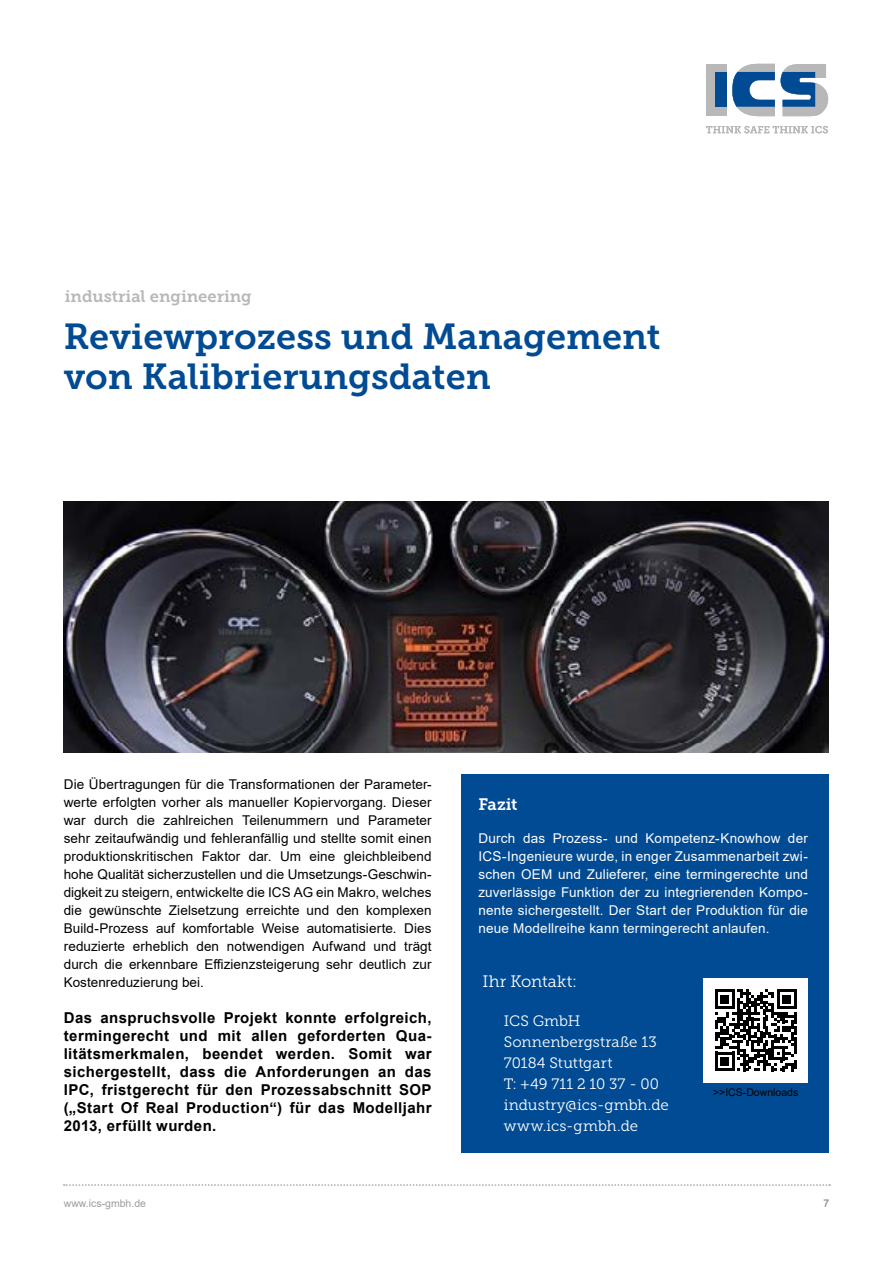
<style>
.page{position:relative;width:893px;height:1263px;background:#fff}
.page>*{position:absolute;margin:0;border:0;box-sizing:border-box;transform-origin:0 0}
.t1{font:36px/39.8px "Museo Slab 700";color:#004b93}
.t2{font:16.5px "Museo Slab 700";color:#b9b8b8}
.t3{font:16.5px "Museo Slab 300";letter-spacing:.01em;color:#fff}
.t4{font:16.5px "Museo Slab 700";letter-spacing:-.01em;color:#fff}
.t5{font:700 15px/18px "Arial";letter-spacing:.03em;color:#000;text-align:justify}
.t6{font:15px/21px "Museo Slab 300";letter-spacing:.005em;color:#fff}
.t7{font:13.5px/18px "Arial";letter-spacing:.005em;color:#000;text-align:justify}
.t8{font:13.5px/18px "Arial";letter-spacing:.015em;color:#fff;text-align:justify}
.t9{font:10.5px "Arial";color:#9d9d9c}
.t10{font:10.5px "Arial";color:#000}
</style>
<div class="page">
<div style="left:706px;top:64px;width:20px;height:51px;background:#b9b8b8"></div>
<svg style="left:732px;top:64px;width:43px;height:52px"></svg>
<div style="left:715px;top:72px;width:11px;height:35px;background:#004b93"></div>
<svg style="left:781px;top:64px;width:48px;height:52px"></svg>
<svg style="left:706px;top:126px;width:122px;height:7px"></svg>
<svg style="left:64px;top:1184px;width:766px;height:2px"></svg>
<img style="left:64px;top:502px;width:764px;height:251px">
<div style="left:461px;top:774px;width:368px;height:378px;background:#004b93"></div>
<div style="left:703px;top:978px;width:105px;height:105px;background:#fff"></div>
<svg style="left:715px;top:989px;width:82px;height:82px"></svg>
<p class="t2" style="left:65px;top:286px;width:188px">industrial engineering</p>
<h1 class="t1" style="left:64px;top:317px;width:598px">Reviewprozess und Management von Kalibrierungsdaten</h1>
<p class="t7" style="left:64px;top:775px;width:369px">Die Übertragungen für die Transformationen der Parameter&shy;werte erfolgten vorher als manueller Kopiervorgang. Dieser war durch die zahlreichen Teilenummern und Parameter sehr zeitaufwändig und fehleranfällig und stellte somit einen produktionskritischen Faktor dar. Um eine gleichbleibend hohe Qualität sicherzustellen und die Umsetzungs-Geschwin&shy;digkeit zu steigern, entwickelte die ICS AG ein Makro, welches die gewünschte Zielsetzung erreichte und den komplexen Build-Prozess auf komfortable Weise automatisierte. Dies reduzierte erheblich den notwendigen Aufwand und trägt durch die erkennbare Effizienzsteigerung sehr deutlich zur Kostenreduzierung bei.</p>
<p class="t5" style="left:64px;top:1009px;width:369px">Das anspruchsvolle Projekt konnte erfolgreich, termingerecht und mit allen geforderten Qua&shy;litätsmerkmalen, beendet werden. Somit war sichergestellt, dass die Anforderungen an das IPC, fristgerecht für den Prozessabschnitt SOP („Start Of Real Production“) für das Modelljahr 2013, erfüllt wurden.</p>
<p class="t4" style="left:478px;top:795px;width:41px">Fazit</p>
<p class="t8" style="left:478px;top:829px;width:331px">Durch das Prozess- und Kompetenz-Knowhow der ICS-Ingenieure wurde, in enger Zusammenarbeit zwi&shy;schen OEM und Zulieferer, eine termingerechte und zuverlässige Funktion der zu integrierenden Kompo&shy;nente sichergestellt. Der Start der Produktion für die neue Modellreihe kann termingerecht anlaufen.</p>
<p class="t3" style="left:483px;top:972px;width:96px">Ihr Kontakt:</p>
<p class="t6" style="left:504px;top:1010px;width:166px">ICS GmbH<br>Sonnenbergstraße 13<br>70184 Stuttgart<br>T: +49 711 2 10 37 - 00 industry@ics-gmbh.de www.ics-gmbh.de</p>
<p class="t10" style="left:713px;top:1085px;width:87px">&gt;&gt;ICS-Downloads</p>
<p class="t9" style="left:64px;top:1196px;width:84px">www.ics-gmbh.de</p>
<p class="t9" style="left:823px;top:1196px;width:7px">7</p>
</div>
